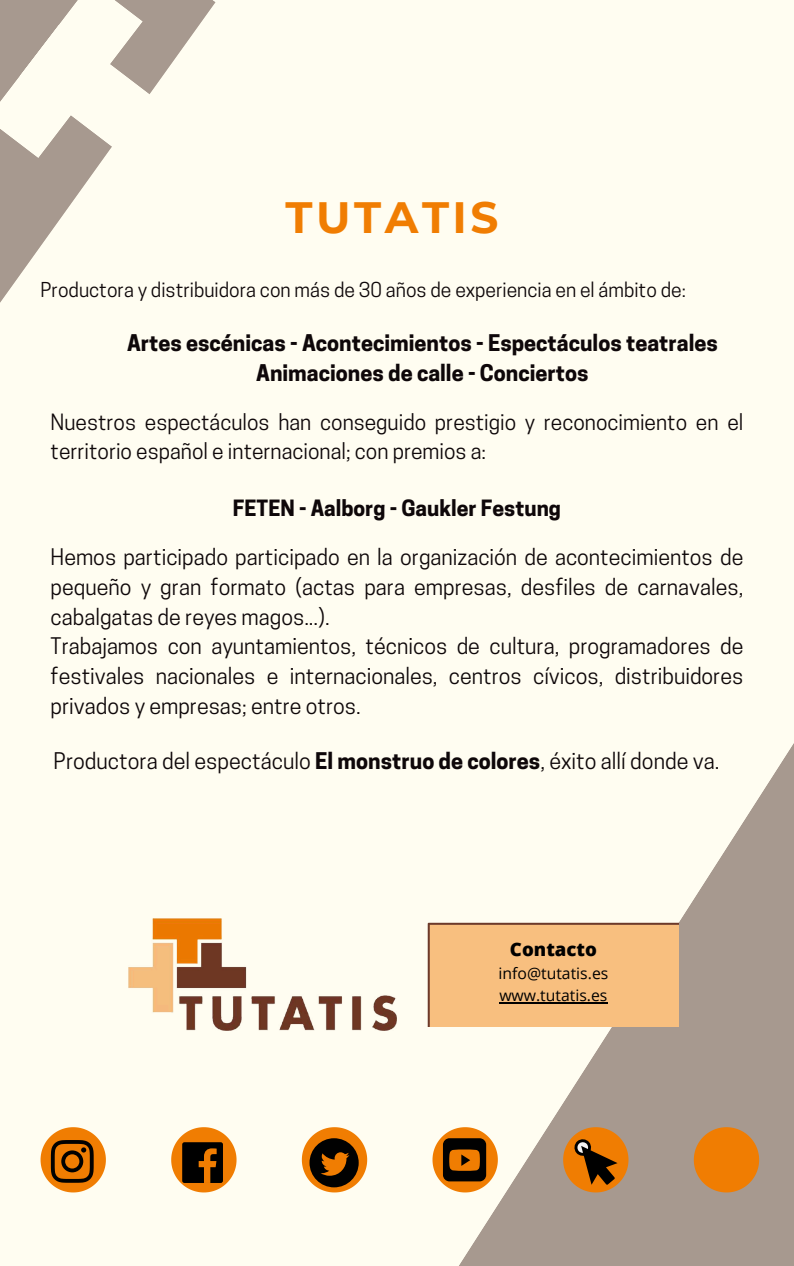
<style>
.page{position:relative;width:794px;height:1266px;background:#fff}
.page>*{position:absolute;margin:0;border:0;box-sizing:border-box;transform-origin:0 0}
.t1{font:700 43.8px "Montserrat";letter-spacing:.08em;color:#f07d02}
.t2{font:700 21.52px/29.8px "Cooper Hewitt";color:#0e0709;text-align:center}
.t3{font:21.52px "Cooper Hewitt";color:#0e0709}
.t4{font:21.45px/29.8px "Cooper Hewitt";color:#0e0709}
.t5{font:21.08px/29.2px "Cooper Hewitt";color:#0e0709}
.t6{font:700 21.08px "Cooper Hewitt";color:#0e0709}
.t7{font:19.27px "Cooper Hewitt";color:#0e0709}
.t8{font:800 18.6px "Open Sans";color:#000}
.t9{font:15.75px/21.9px "Open Sans";color:#000}
.s1{font-weight:700}
</style>
<div class="page">
<div style="left:0;top:0;width:793px;height:1266px;background:#fffdf1"></div>
<svg style="left:427px;top:745px;width:366px;height:521px"></svg>
<svg style="left:0;top:0;width:215px;height:303px"></svg>
<img style="left:129px;top:918px;width:267px;height:112px">
<div style="left:427px;top:923px;width:251px;height:103px;background:#f8bf7f"></div>
<hr style="left:499px;top:1002px;width:108px;height:1px;background:#000">
<svg style="left:41px;top:1127px;width:717px;height:65px"></svg>
<div style="left:182px;top:1142px;width:41px;height:40px;background:#000;border-radius:2px"></div>
<svg style="left:198px;top:1148px;width:18px;height:34px"></svg>
<svg style="left:51px;top:1140px;width:43px;height:42px;background:#8c4901"></svg>
<svg style="left:309px;top:1138px;width:49px;height:49px;background:#5c3204"></svg>
<svg style="left:573px;top:1138px;width:44px;height:46px;background:#935008"></svg>
<div style="left:442px;top:1138px;width:44px;height:43px;background:#010101;border-radius:7px"></div>
<svg style="left:449px;top:1149px;width:30px;height:21px"></svg>
<svg style="left:0;top:0;width:152px;height:158px"></svg>
<h1 class="t1" style="left:285px;top:191px;width:214px">TUTATIS</h1>
<p class="t7" style="left:41px;top:282px;width:646px">Productora y distribuidora con más de 30 años de experiencia en el ámbito de:</p>
<p class="t2" style="left:127px;top:331px;width:592px">Artes escénicas - Acontecimientos - Espectáculos teatrales<br>Animaciones de calle - Conciertos</p>
<p class="t5" style="left:51px;top:410px;width:693px">Nuestros espectáculos han conseguido prestigio y reconocimiento en el territorio español e internacional; con premios a:</p>
<p class="t6" style="left:233px;top:500px;width:329px">FETEN - Aalborg - Gaukler Festung</p>
<p class="t4" style="left:51px;top:544px;width:693px">Hemos participado participado en la organización de acontecimientos de pequeño y gran formato (actas para empresas, desfiles de carnavales, cabalgatas de reyes magos...).<br>Trabajamos con ayuntamientos, técnicos de cultura, programadores de festivales nacionales e internacionales, centros cívicos, distribuidores privados y empresas; entre otros.</p>
<p class="t3" style="left:54px;top:752px;width:667px">Productora del espectáculo <span class="s1">El monstruo de colores</span>, éxito allí donde va.</p>
<p class="t8" style="left:509px;top:936px;width:88px">Contacto</p>
<p class="t9" style="left:498px;top:962px;width:111px">info@tutatis.es www.tutatis.es</p>
</div>
